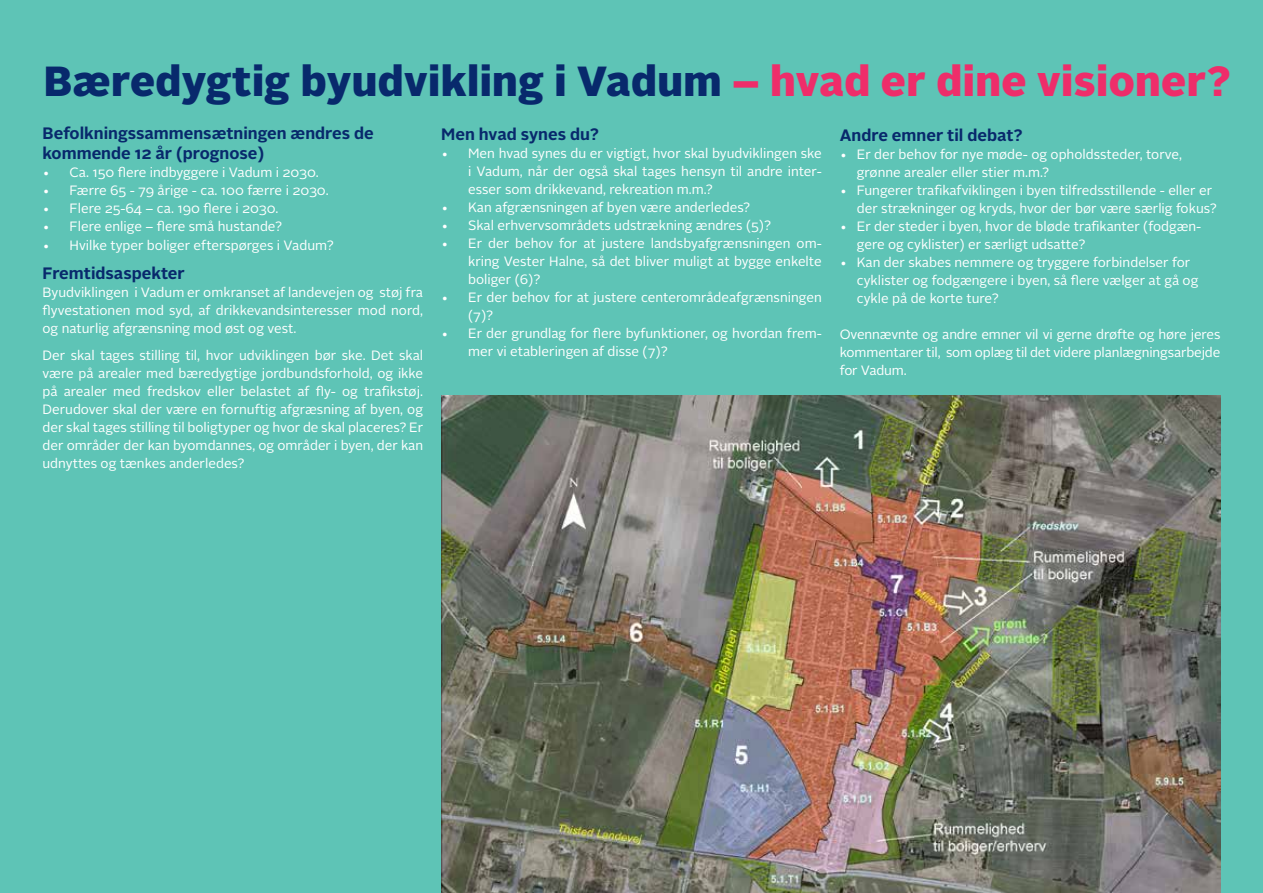
<style>
.page{position:relative;width:1263px;height:893px;background:#5ec4b6}
.page>*{position:absolute;margin:0;border:0;box-sizing:border-box;transform-origin:0 0}
.t1{font:900 42px "Alright Sans";letter-spacing:.01em;color:#08296c}
.t2{font:700 16.5px/19.5px "Alright Sans";color:#08296c}
.t3{font:13.5px/18px "Alright Sans";color:#fff}
.s1{color:#ee2d6a}
</style>
<div class="page">
<img style="left:441px;top:395px;width:779px;height:498px">
<h1 class="t1" style="left:44px;top:51px;width:1189px">Bæredygtig byudvikling i Vadum <span class="s1">– hvad er dine visioner?</span></h1>
<p class="t2" style="left:441px;top:125px;width:159px">Men hvad synes du?</p>
<p class="t3" style="left:468px;top:145px;width:355px;text-align:justify;text-indent:-27px">• Men hvad synes du er vigtigt, hvor skal byudviklingen ske i Vadum, når der også skal tages hensyn til andre inter&shy;esser som drikkevand, rekreation m.m.?</p>
<p class="t3" style="left:441px;top:199px;width:311px">• Kan afgrænsningen af byen være anderledes?</p>
<p class="t3" style="left:441px;top:217px;width:331px">• Skal erhvervsområdets udstrækning ændres (5)?</p>
<p class="t3" style="left:468px;top:235px;width:355px;text-align:justify;text-indent:-27px">• Er der behov for at justere landsbyafgrænsningen om&shy;kring Vester Halne, så det bliver muligt at bygge enkelte boliger (6)?</p>
<p class="t3" style="left:468px;top:289px;width:355px;text-indent:-27px">• Er der behov for at justere centerområdeafgrænsningen (7)?</p>
<p class="t3" style="left:468px;top:325px;width:355px;text-indent:-27px">• Er der grundlag for flere byfunktioner, og hvordan frem&shy;mer vi etableringen af disse (7)?</p>
<p class="t2" style="left:43px;top:124px;width:333px">Befolkningssammensætningen ændres de kommende 12 år (prognose)</p>
<p class="t3" style="left:43px;top:163px;width:278px">• Ca. 150 flere indbyggere i Vadum i 2030.</p>
<p class="t3" style="left:43px;top:181px;width:288px">• Færre 65 - 79 årige - ca. 100 færre i 2030.</p>
<p class="t3" style="left:43px;top:199px;width:237px">• Flere 25-64 – ca. 190 flere i 2030.</p>
<p class="t3" style="left:43px;top:217px;width:241px">• Flere enlige – flere små hustande?</p>
<p class="t3" style="left:43px;top:237px;width:293px">• Hvilke typer boliger efterspørges i Vadum?</p>
<p class="t2" style="left:43px;top:263px;width:144px">Fremtidsaspekter</p>
<p class="t3" style="left:43px;top:283px;width:382px;text-align:justify">Byudviklingen i Vadum er omkranset af landevejen og støj fra flyvestationen mod syd, af drikkevandsinteresser mod nord, og naturlig afgrænsning mod øst og vest.</p>
<p class="t3" style="left:43px;top:346px;width:382px;text-align:justify">Der skal tages stilling til, hvor udviklingen bør ske. Det skal være på arealer med bæredygtige jordbundsforhold, og ikke på arealer med fredskov eller belastet af fly- og trafikstøj.<br>Derudover skal der være en fornuftig afgræsning af byen, og der skal tages stilling til boligtyper og hvor de skal placeres? Er der områder der kan byomdannes, og områder i byen, der kan udnyttes og tænkes anderledes?</p>
<p class="t2" style="left:840px;top:126px;width:184px">Andre emner til debat?</p>
<p class="t3" style="left:857px;top:146px;width:327px;text-indent:-17px">• Er der behov for nye møde- og opholdssteder, torve, grønne arealer eller stier m.m.?</p>
<p class="t3" style="left:857px;top:182px;width:361px;text-indent:-17px">• Fungerer trafikafviklingen i byen tilfredsstillende - eller er der strækninger og kryds, hvor der bør være særlig fokus?</p>
<p class="t3" style="left:857px;top:218px;width:346px;text-indent:-17px">• Er der steder i byen, hvor de bløde trafikanter (fodgæn&shy;gere og cyklister) er særligt udsatte?</p>
<p class="t3" style="left:857px;top:254px;width:343px;text-indent:-17px">• Kan der skabes nemmere og tryggere forbindelser for cyklister og fodgængere i byen, så flere vælger at gå og cykle på de korte ture?</p>
<p class="t3" style="left:840px;top:326px;width:382px;text-align:justify">Ovennævnte og andre emner vil vi gerne drøfte og høre jeres kommentarer til, som oplæg til det videre planlægningsarbejde for Vadum.</p>
</div>
